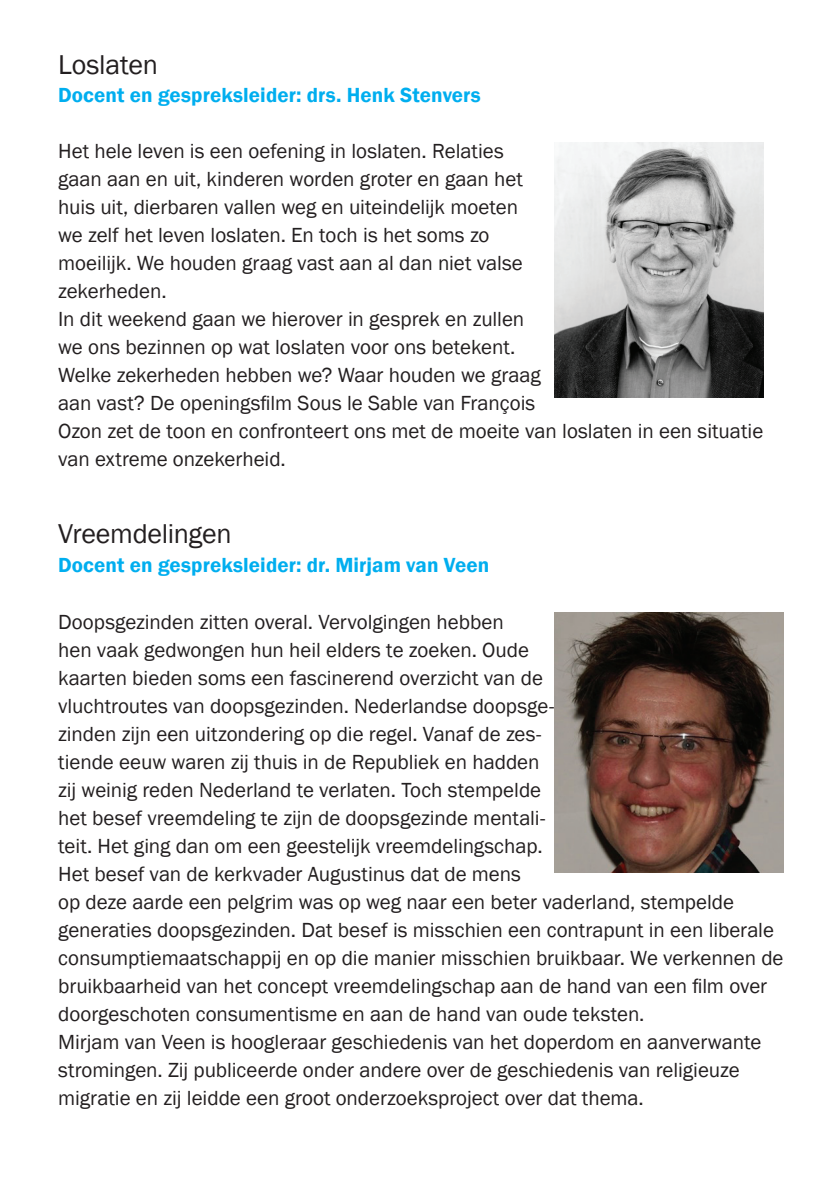
<style>
.page{position:relative;width:840px;height:1191px;background:#fff}
.page>*{position:absolute;margin:0;border:0;box-sizing:border-box;transform-origin:0 0}
.t1{font:28px "Franklin Gothic";letter-spacing:-.01em;color:#231f20}
.t2{font:21px/28px "Franklin Gothic";letter-spacing:-.005em;color:#231f20}
.t3{font:600 21px "Franklin Gothic";letter-spacing:.005em;color:#00aeef}
</style>
<div class="page">
<img style="left:554px;top:143px;width:209px;height:254px">
<img style="left:554px;top:612px;width:228px;height:260px">
<h1 class="t1" style="left:58px;top:47px;width:101px">Loslaten</h1>
<p class="t3" style="left:58px;top:82px;width:424px">Docent en gespreksleider: drs. Henk Stenvers</p>
<p class="t2" style="left:58px;top:137px;width:706px">Het hele leven is een oefening in loslaten. Relaties<br>gaan aan en uit, kinderen worden groter en gaan het<br>huis uit, dierbaren vallen weg en uiteindelijk moeten<br>we zelf het leven loslaten. En toch is het soms zo<br>moeilijk. We houden graag vast aan al dan niet valse<br>zekerheden.<br>In dit weekend gaan we hierover in gesprek en zullen<br>we ons bezinnen op wat loslaten voor ons betekent.<br>Welke zekerheden hebben we? Waar houden we graag<br>aan vast? De openingsfilm Sous le Sable van François<br>Ozon zet de toon en confronteert ons met de moeite van loslaten in een situatie van extreme onzekerheid.</p>
<h1 class="t1" style="left:58px;top:516px;width:175px">Vreemdelingen</h1>
<p class="t3" style="left:58px;top:552px;width:432px">Docent en gespreksleider: dr. Mirjam van Veen</p>
<p class="t2" style="left:58px;top:608px;width:726px">Doopsgezinden zitten overal. Vervolgingen hebben<br>hen vaak gedwongen hun heil elders te zoeken. Oude<br>kaarten bieden soms een fascinerend overzicht van de<br>vluchtroutes van doopsgezinden. Nederlandse doopsge-<br>zinden zijn een uitzondering op die regel. Vanaf de zes-<br>tiende eeuw waren zij thuis in de Republiek en hadden<br>zij weinig reden Nederland te verlaten. Toch stempelde<br>het besef vreemdeling te zijn de doopsgezinde mentali-<br>teit. Het ging dan om een geestelijk vreemdelingschap.<br>Het besef van de kerkvader Augustinus dat de mens<br>op deze aarde een pelgrim was op weg naar een beter vaderland, stempelde generaties doopsgezinden. Dat besef is misschien een contrapunt in een liberale consumptiemaatschappij en op die manier misschien bruikbaar. We verkennen de bruikbaarheid van het concept vreemdelingschap aan de hand van een film over doorgeschoten consumentisme en aan de hand van oude teksten.<br>Mirjam van Veen is hoogleraar geschiedenis van het doperdom en aanverwante stromingen. Zij publiceerde onder andere over de geschiedenis van religieuze migratie en zij leidde een groot onderzoeksproject over dat thema.</p>
</div>
